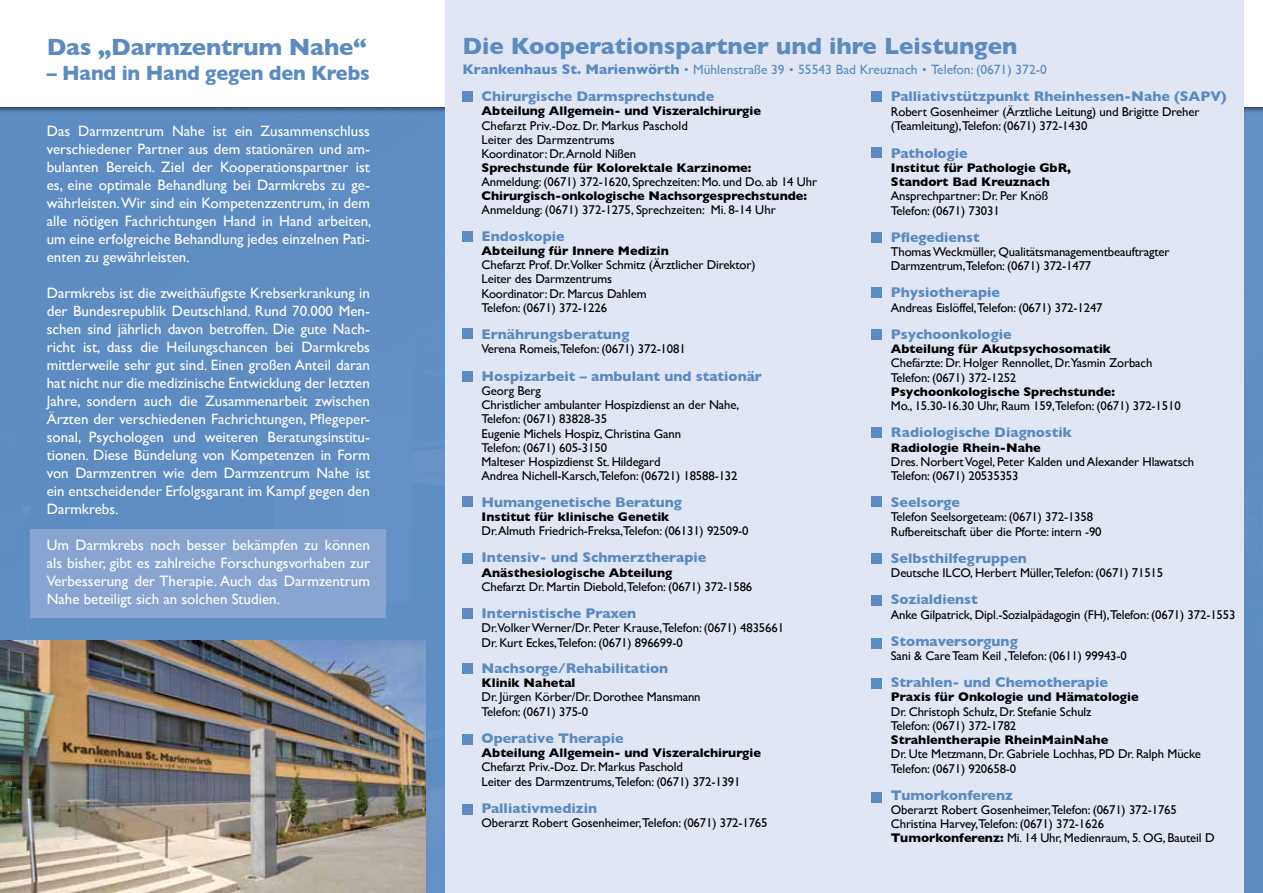
<style>
.page{position:relative;width:1263px;height:893px;background:#fff}
.page>*{position:absolute;margin:0;border:0;box-sizing:border-box;transform-origin:0 0}
.t1{font:700 24px "Gill Sans";color:#5b8bc1}
.t2{font:700 21px "Gill Sans";letter-spacing:-.01em;color:#5b8bc1;scale:.95 1}
.t3{font:15px/18px "Gill Sans";color:#fff;text-align:justify}
.t4{font:700 14.25px "Gill Sans";color:#5b8bc1}
.t5{font:13.5px "Gill Sans";color:#5b8bc1}
.t6{font:12.75px/14.2px "Gill Sans";letter-spacing:-.01em;color:#000}
.t7{font:700 12.75px/14.2px "Gill Sans";color:#000}
.s1{font-weight:700;font-size:14.25px}
.s2{font-family:"Geogrotesque";font-weight:300;font-size:14.25px}
.s3{font-weight:700}
</style>
<div class="page">
<img style="left:0;top:113px;width:1263px;height:780px">
<svg style="left:1243px;top:334px;width:20px;height:559px;background:#6a95c7"></svg>
<div style="left:0;top:113px;width:445px;height:474px;background:#5e8dc2"></div>
<div style="left:0;top:0;width:1263px;height:113px;background:#000;opacity:.55"></div>
<div style="left:0;top:0;width:1263px;height:106px;background:#fff"></div>
<div style="left:445px;top:0;width:798px;height:893px;background:#e0e6f4"></div>
<img style="left:0;top:640px;width:425px;height:253px">
<div style="left:30px;top:529px;width:355px;height:89px;background:#88a5d1"></div>
<div style="left:462px;top:92px;width:11px;height:10px;background:#5b8bc1"></div>
<div style="left:462px;top:497px;width:11px;height:10px;background:#5b8bc1"></div>
<div style="left:872px;top:287px;width:10px;height:11px;background:#5b8bc1"></div>
<div style="left:872px;top:329px;width:10px;height:11px;background:#5b8bc1"></div>
<div style="left:872px;top:428px;width:10px;height:10px;background:#5b8bc1"></div>
<div style="left:872px;top:595px;width:10px;height:11px;background:#5b8bc1"></div>
<div style="left:872px;top:497px;width:10px;height:10px;background:#5b8bc1"></div>
<div style="left:872px;top:679px;width:10px;height:10px;background:#5b8bc1"></div>
<div style="left:462px;top:664px;width:11px;height:10px;background:#5b8bc1"></div>
<div style="left:872px;top:792px;width:10px;height:10px;background:#5b8bc1"></div>
<div style="left:462px;top:804px;width:11px;height:10px;background:#5b8bc1"></div>
<div style="left:463px;top:329px;width:10px;height:10px;background:#5b8bc1"></div>
<div style="left:463px;top:371px;width:10px;height:10px;background:#5b8bc1"></div>
<div style="left:462px;top:553px;width:11px;height:10px;background:#5b8bc1"></div>
<div style="left:462px;top:608px;width:11px;height:11px;background:#5b8bc1"></div>
<div style="left:462px;top:734px;width:11px;height:10px;background:#5b8bc1"></div>
<div style="left:872px;top:92px;width:10px;height:10px;background:#5b8bc1"></div>
<div style="left:872px;top:232px;width:10px;height:10px;background:#5b8bc1"></div>
<div style="left:872px;top:553px;width:10px;height:10px;background:#5b8bc1"></div>
<div style="left:462px;top:231px;width:11px;height:10px;background:#5b8bc1"></div>
<div style="left:872px;top:638px;width:10px;height:10px;background:#5b8bc1"></div>
<div style="left:872px;top:147px;width:10px;height:10px;background:#5b8bc1"></div>
<h1 class="t1" style="left:47px;top:28px;width:321px">Das „Darmzentrum Nahe“</h1>
<h2 class="t2" style="left:47px;top:56px;width:342px">– Hand in Hand gegen den Krebs</h2>
<p class="t3" style="left:47px;top:121px;width:326px">Das Darmzentrum Nahe ist ein Zusammenschluss verschiedener Partner aus dem stationären und am&shy;bulanten Bereich. Ziel der Kooperationspartner ist es, eine optimale Behandlung bei Darmkrebs zu ge&shy;währleisten. Wir sind ein Kompetenzzentrum, in dem alle nötigen Fachrichtungen Hand in Hand arbeiten, um eine erfolgreiche Behandlung jedes einzelnen Pati&shy;enten zu gewährleisten.</p>
<p class="t3" style="left:47px;top:283px;width:325px">Darmkrebs ist die zweithäufigste Krebserkrankung in der Bundesrepublik Deutschland. Rund 70.000 Men&shy;schen sind jährlich davon betroffen. Die gute Nach&shy;richt ist, dass die Heilungschancen bei Darmkrebs mittlerweile sehr gut sind. Einen großen Anteil daran hat nicht nur die medizinische Entwicklung der letzten Jahre, sondern auch die Zusammenarbeit zwischen Ärzten der verschiedenen Fachrichtungen, Pflegeper&shy;sonal, Psychologen und weiteren Beratungsinstitu&shy;tionen. Diese Bündelung von Kompetenzen in Form von Darmzentren wie dem Darmzentrum Nahe ist ein entscheidender Erfolgsgarant im Kampf gegen den Darmkrebs.</p>
<p class="t3" style="left:47px;top:535px;width:325px">Um Darmkrebs noch besser bekämpfen zu können als bisher, gibt es zahlreiche Forschungsvorhaben zur Verbesserung der Therapie. Auch das Darmzentrum Nahe beteiligt sich an solchen Studien.</p>
<h1 class="t1" style="left:462px;top:27px;width:556px">Die Kooperationspartner und ihre Leistungen</h1>
<p class="t5" style="left:462px;top:62px;width:586px"><span class="s1">Krankenhaus St. Marienwörth</span> <span class="s2">¬</span> Mühlenstraße 39 <span class="s2">¬</span> 55543 Bad Kreuznach <span class="s2">¬</span> Telefon: (0671) 372-0</p>
<p class="t4" style="left:482px;top:85px;width:234px">Chirurgische Darmsprechstunde</p>
<p class="t7" style="left:482px;top:104px;width:281px">Abteilung Allgemein- und Viszeralchirurgie</p>
<p class="t6" style="left:482px;top:118px;width:208px">Chefarzt Priv.-Doz. Dr. Markus Paschold<br>Leiter des Darmzentrums<br>Koordinator: Dr.Arnold Nißen</p>
<p class="t7" style="left:482px;top:160px;width:271px">Sprechstunde für Kolorektale Karzinome:</p>
<p class="t6" style="left:482px;top:174px;width:337px">Anmeldung: (0671) 372-1620, Sprechzeiten: Mo. und Do. ab 14 Uhr</p>
<p class="t7" style="left:482px;top:188px;width:327px">Chirurgisch-onkologische Nachsorgesprechstunde:</p>
<p class="t6" style="left:482px;top:203px;width:296px">Anmeldung: (0671) 372-1275, Sprechzeiten: Mi. 8-14 Uhr</p>
<p class="t4" style="left:482px;top:225px;width:85px">Endoskopie</p>
<p class="t7" style="left:482px;top:243px;width:189px">Abteilung für Innere Medizin</p>
<p class="t6" style="left:482px;top:258px;width:275px">Chefarzt Prof. Dr.Volker Schmitz (Ärztlicher Direktor)<br>Leiter des Darmzentrums<br>Koordinator: Dr. Marcus Dahlem<br>Telefon: (0671) 372-1226</p>
<p class="t4" style="left:482px;top:323px;width:149px">Ernährungsberatung</p>
<p class="t6" style="left:482px;top:342px;width:206px">Verena Romeis,Telefon: (0671) 372-1081</p>
<p class="t4" style="left:482px;top:364px;width:282px">Hospizarbeit – ambulant und stationär</p>
<p class="t6" style="left:482px;top:383px;width:259px">Georg Berg<br>Christlicher ambulanter Hospizdienst an der Nahe, Telefon: (0671) 83828-35<br>Eugenie Michels Hospiz, Christina Gann<br>Telefon: (0671) 605-3150<br>Malteser Hospizdienst St. Hildegard<br>Andrea Nichell-Karsch,Telefon: (06721) 18588-132</p>
<p class="t4" style="left:482px;top:491px;width:202px">Humangenetische Beratung</p>
<p class="t7" style="left:482px;top:509px;width:189px">Institut für klinische Genetik</p>
<p class="t6" style="left:482px;top:524px;width:269px">Dr.Almuth Friedrich-Freksa,Telefon: (06131) 92509-0</p>
<p class="t4" style="left:482px;top:546px;width:226px">Intensiv- und Schmerztherapie</p>
<p class="t7" style="left:482px;top:565px;width:192px">Anästhesiologische Abteilung</p>
<p class="t6" style="left:482px;top:579px;width:272px">Chefarzt Dr. Martin Diebold,Telefon: (0671) 372-1586</p>
<p class="t4" style="left:482px;top:602px;width:156px">Internistische Praxen</p>
<p class="t6" style="left:482px;top:621px;width:304px">Dr.Volker Werner/Dr. Peter Krause,Telefon: (0671) 4835661<br>Dr. Kurt Eckes,Telefon: (0671) 896699-0</p>
<p class="t4" style="left:482px;top:657px;width:188px">Nachsorge/Rehabilitation</p>
<p class="t7" style="left:482px;top:675px;width:95px">Klinik Nahetal</p>
<p class="t6" style="left:482px;top:690px;width:221px">Dr. Jürgen Körber/Dr. Dorothee Mansmann<br>Telefon: (0671) 375-0</p>
<p class="t4" style="left:482px;top:727px;width:144px">Operative Therapie</p>
<p class="t7" style="left:482px;top:745px;width:281px">Abteilung Allgemein- und Viszeralchirurgie</p>
<p class="t6" style="left:482px;top:760px;width:260px">Chefarzt Priv.-Doz. Dr. Markus Paschold<br>Leiter des Darmzentrums,Telefon: (0671) 372-1391</p>
<p class="t4" style="left:482px;top:797px;width:117px">Palliativmedizin</p>
<p class="t6" style="left:482px;top:815px;width:287px">Oberarzt Robert Gosenheimer,Telefon: (0671) 372-1765</p>
<p class="t4" style="left:891px;top:85px;width:337px">Palliativstützpunkt Rheinhessen-Nahe (SAPV)</p>
<p class="t6" style="left:891px;top:104px;width:310px">Robert Gosenheimer (Ärztliche Leitung) und Brigitte Dreher (Teamleitung),Telefon: (0671) 372-1430</p>
<p class="t4" style="left:891px;top:142px;width:78px">Pathologie</p>
<p class="t7" style="left:891px;top:160px;width:182px">Institut für Pathologie GbR,<br>Standort Bad Kreuznach</p>
<p class="t6" style="left:891px;top:189px;width:159px">Ansprechpartner: Dr. Per Knöß<br>Telefon: (0671) 73031</p>
<p class="t4" style="left:891px;top:226px;width:90px">Pflegedienst</p>
<p class="t6" style="left:891px;top:245px;width:280px">Thomas Weckmüller, Qualitätsmanagementbeauftragter<br>Darmzentrum,Telefon: (0671) 372-1477</p>
<p class="t4" style="left:891px;top:281px;width:111px">Physiotherapie</p>
<p class="t6" style="left:891px;top:300px;width:213px">Andreas Eislöffel,Telefon: (0671) 372-1247</p>
<p class="t4" style="left:891px;top:323px;width:122px">Psychoonkologie</p>
<p class="t7" style="left:891px;top:341px;width:222px">Abteilung für Akutpsychosomatik</p>
<p class="t6" style="left:891px;top:356px;width:263px">Chefärzte: Dr. Holger Rennollet, Dr.Yasmin Zorbach<br>Telefon: (0671) 372-1252</p>
<p class="t7" style="left:891px;top:384px;width:226px">Psychoonkologische Sprechstunde:</p>
<p class="t6" style="left:891px;top:399px;width:291px">Mo., 15.30-16.30 Uhr, Raum 159,Telefon: (0671) 372-1510</p>
<p class="t4" style="left:891px;top:421px;width:183px">Radiologische Diagnostik</p>
<p class="t7" style="left:891px;top:440px;width:151px">Radiologie Rhein-Nahe</p>
<p class="t6" style="left:891px;top:454px;width:305px">Dres. Norbert Vogel, Peter Kalden und Alexander Hlawatsch<br>Telefon: (0671) 20535353</p>
<p class="t4" style="left:891px;top:491px;width:71px">Seelsorge</p>
<p class="t6" style="left:891px;top:510px;width:212px">Telefon Seelsorgeteam: (0671) 372-1358<br>Rufbereitschaft über die Pforte: intern -90</p>
<p class="t4" style="left:891px;top:547px;width:138px">Selbsthilfegruppen</p>
<p class="t6" style="left:891px;top:566px;width:274px">Deutsche ILCO, Herbert Müller,Telefon: (0671) 71515</p>
<p class="t4" style="left:891px;top:588px;width:88px">Sozialdienst</p>
<p class="t6" style="left:891px;top:607px;width:346px">Anke Gilpatrick, Dipl.-Sozialpädagogin (FH),Telefon: (0671) 372-1553</p>
<p class="t4" style="left:891px;top:629px;width:128px">Stomaversorgung</p>
<p class="t6" style="left:891px;top:648px;width:237px">Sani &amp; Care Team Keil ,Telefon: (0611) 99943-0</p>
<p class="t4" style="left:891px;top:671px;width:218px">Strahlen- und Chemotherapie</p>
<p class="t7" style="left:891px;top:690px;width:249px">Praxis für Onkologie und Hämatologie</p>
<p class="t6" style="left:891px;top:704px;width:202px">Dr. Christoph Schulz, Dr. Stefanie Schulz<br>Telefon: (0671) 372-1782</p>
<p class="t7" style="left:891px;top:732px;width:219px">Strahlentherapie RheinMainNahe</p>
<p class="t6" style="left:891px;top:747px;width:311px">Dr. Ute Metzmann, Dr. Gabriele Lochhas, PD Dr. Ralph Mücke<br>Telefon: (0671) 920658-0</p>
<p class="t4" style="left:891px;top:784px;width:124px">Tumorkonferenz</p>
<p class="t6" style="left:891px;top:802px;width:325px">Oberarzt Robert Gosenheimer,Telefon: (0671) 372-1765<br>Christina Harvey,Telefon: (0671) 372-1626<br><span class="s3">Tumorkonferenz:</span> Mi. 14 Uhr, Medienraum, 5. OG, Bauteil D</p>
</div>
